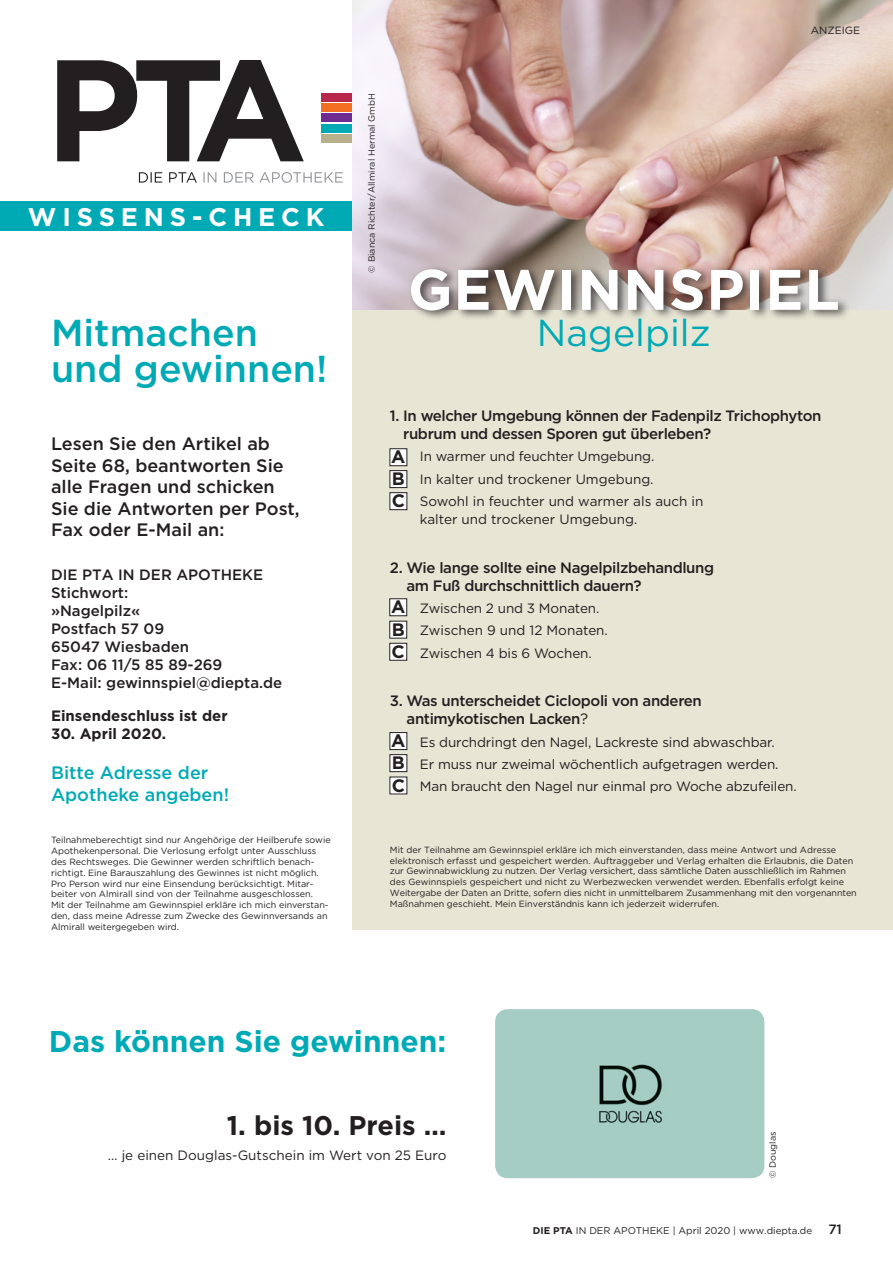
<style>
.page{position:relative;width:893px;height:1263px;background:#fff}
.page>*{position:absolute;margin:0;border:0;box-sizing:border-box;transform-origin:0 0}
.t1{font:700 57px "Gotham";letter-spacing:.015em;color:#fff}
.t2{font:500 37.5px/36px "Gotham";color:#00aab5}
.t3{font:37.5px "Gotham";color:#00aab5}
.t4{font:700 30px "Gotham";color:#00aab5}
.t5{font:700 27px "Gotham";color:#231f20}
.t6{font:700 25.5px "Gotham";letter-spacing:.23em;color:#fff}
.t7{font:500 18px/21.6px "Gotham";color:#231f20}
.t8{font:500 18px/21.6px "Gotham";color:#00aab5}
.t9{font:700 18px/21.9px "Gotham";color:#231f20;text-align:justify}
.t10{font:500 15px/18px "Gotham";letter-spacing:-.025em;color:#231f20}
.t11{font:500 15px/18px "Gotham";color:#231f20}
.t12{font:700 15px "Gotham";color:#231f20}
.t13{font:13.5px/22.2px "Gotham";letter-spacing:-.01em;color:#231f20}
.t14{font:10.5px "Gotham";color:#231f20}
.t15{font:9.75px "Gotham";color:#231f20}
.t16{font:9px/10.8px "Gotham";color:#231f20}
.s1{font-weight:400}
.s2{font-weight:700}
.s3{font-weight:500;font-size:13.5px}
</style>
<div class="page">
<div style="left:352px;top:298px;width:541px;height:632px;background:#e7e5d4"></div>
<div style="left:322px;top:93px;width:30px;height:9px;background:#b6274b"></div>
<div style="left:322px;top:103px;width:30px;height:9px;background:#f36e21"></div>
<div style="left:322px;top:114px;width:30px;height:8px;background:#6e2c91"></div>
<div style="left:322px;top:124px;width:30px;height:8px;background:#00aab5"></div>
<div style="left:322px;top:134px;width:30px;height:9px;background:#b7b08b"></div>
<svg style="left:203px;top:172px;width:140px;height:11px"></svg>
<svg style="left:139px;top:172px;width:58px;height:11px"></svg>
<svg style="left:57px;top:60px;width:247px;height:101px"></svg>
<div style="left:0;top:201px;width:352px;height:30px;background:#00aab5"></div>
<img style="left:352px;top:0;width:541px;height:310px">
<div style="left:407px;top:264px;width:443px;height:57px;background:#231f20;opacity:.75"></div>
<div style="left:390px;top:449px;width:17px;height:17px;background:#fff"></div>
<div style="left:390px;top:448px;width:17px;height:18px;border:1px solid #231f20"></div>
<div style="left:390px;top:471px;width:17px;height:17px;background:#fff"></div>
<div style="left:390px;top:470px;width:17px;height:18px;border:1px solid #231f20"></div>
<div style="left:390px;top:493px;width:17px;height:17px;background:#fff"></div>
<div style="left:390px;top:492px;width:17px;height:18px;border:1px solid #231f20"></div>
<div style="left:390px;top:643px;width:17px;height:17px;background:#fff"></div>
<div style="left:389px;top:643px;width:18px;height:17px;border:1px solid #231f20"></div>
<div style="left:390px;top:599px;width:17px;height:17px;background:#fff"></div>
<div style="left:389px;top:598px;width:18px;height:18px;border:1px solid #231f20"></div>
<div style="left:390px;top:621px;width:17px;height:17px;background:#fff"></div>
<div style="left:389px;top:621px;width:18px;height:17px;border:1px solid #231f20"></div>
<div style="left:390px;top:732px;width:17px;height:17px;background:#fff"></div>
<div style="left:390px;top:732px;width:17px;height:18px;border:1px solid #231f20"></div>
<div style="left:390px;top:755px;width:17px;height:17px;background:#fff"></div>
<div style="left:390px;top:754px;width:17px;height:18px;border:1px solid #231f20"></div>
<div style="left:390px;top:777px;width:17px;height:17px;background:#fff"></div>
<div style="left:495px;top:1009px;width:269px;height:169px;background:#a5cdc4"></div>
<h3 class="t6" style="left:28px;top:200px;width:298px">WISSENS-CHECK</h3>
<h2 class="t2" style="left:51px;top:314px;width:278px">Mitmachen und gewinnen!</h2>
<h3 class="t7" style="left:51px;top:433px;width:250px">Lesen Sie den Artikel ab<br>Seite 68, beantworten Sie alle Fragen und schicken<br>Sie die Antworten per Post,<br>Fax oder E-Mail an:</h3>
<h3 class="t11" style="left:51px;top:565px;width:233px">DIE PTA IN DER APOTHEKE<br>Stichwort:<br>»Nagelpilz«<br>Postfach 57 09<br>65047 Wiesbaden<br>Fax: 06 11/5 85 89-269<br>E-Mail: gewinnspiel@diepta.de</h3>
<h3 class="t12" style="left:51px;top:705px;width:178px">Einsendeschluss ist der</h3>
<h3 class="t12" style="left:51px;top:723px;width:117px">30. April 2020.</h3>
<h3 class="t8" style="left:51px;top:762px;width:180px">Bitte Adresse der<br>Apotheke angeben!</h3>
<p class="t16" style="left:51px;top:834px;width:281px">Teilnahmeberechtigt sind nur Angehörige der Heilberufe sowie Apothekenpersonal. Die Verlosung erfolgt unter Ausschluss des Rechtsweges. Die Gewinner werden schriftlich benach&shy;richtigt. Eine Barauszahlung des Gewinnes ist nicht möglich.<br>Pro Person wird nur eine Einsendung berücksichtigt. Mitar&shy;beiter von Almirall sind von der Teilnahme ausgeschlossen.<br>Mit der Teilnahme am Gewinnspiel erkläre ich mich einverstan&shy;den, dass meine Adresse zum Zwecke des Gewinnversands an Almirall weitergegeben wird.</p>
<p class="t14" style="left:811px;top:23px;width:51px">ANZEIGE</p>
<p class="t16" style="left:366px;top:273px;width:181px;rotate:-90deg">© Bianca Richter/Allmiral Hermal GmbH</p>
<h1 class="t1" style="left:408px;top:252px;width:433px">GEWINNSPIEL</h1>
<h2 class="t3" style="left:537px;top:309px;width:175px">Nagelpilz</h2>
<h3 class="t10" style="left:403px;top:407px;width:420px;text-indent:-13px">1. In welcher Umgebung können der Fadenpilz Trichophyton rubrum und dessen Sporen gut überleben?</h3>
<h3 class="t13" style="left:420px;top:445px;width:285px">In warmer und feuchter Umgebung.<br>In kalter und trockener Umgebung.<br>Sowohl in feuchter und warmer als auch in</h3>
<h3 class="t13" style="left:420px;top:508px;width:219px">kalter und trockener Umgebung.</h3>
<h3 class="t10" style="left:406px;top:558px;width:309px;text-indent:-17px">2. Wie lange sollte eine Nagelpilzbehandlung am Fuß durchschnittlich dauern?</h3>
<h3 class="t13" style="left:420px;top:597px;width:190px">Zwischen 2 und 3 Monaten.<br>Zwischen 9 und 12 Monaten.<br>Zwischen 4 bis 6 Wochen.</h3>
<h3 class="t10" style="left:407px;top:692px;width:297px;text-indent:-17px">3. Was unterscheidet Ciclopoli von anderen antimykotischen Lacken<span class="s1">?</span></h3>
<h3 class="t13" style="left:420px;top:730px;width:378px">Es durchdringt den Nagel, Lackreste sind abwaschbar.<br>Er muss nur zweimal wöchentlich aufgetragen werden.<br>Man braucht den Nagel nur einmal pro Woche abzufeilen.</h3>
<h3 class="t9" style="left:391px;top:446px;width:16px">A B C</h3>
<h3 class="t9" style="left:391px;top:596px;width:16px;line-height:22.4px">A<br>B</h3>
<h3 class="t9" style="left:392px;top:640px;width:15px">C</h3>
<h3 class="t9" style="left:391px;top:730px;width:16px">A B C</h3>
<p class="t16" style="left:390px;top:844px;width:468px">Mit der Teilnahme am Gewinnspiel erkläre ich mich einverstanden, dass meine Antwort und Adresse elektronisch erfasst und gespeichert werden. Auftraggeber und Verlag erhalten die Erlaubnis, die Daten zur Gewinnabwicklung zu nutzen. Der Verlag versichert, dass sämtliche Daten ausschließlich im Rahmen des Gewinnspiels gespeichert und nicht zu Werbezwecken verwendet werden. Ebenfalls erfolgt keine Weitergabe der Daten an Dritte, sofern dies nicht in unmittelbarem Zusammenhang mit den vorgenannten Maßnahmen geschieht. Mein Einverständnis kann ich jederzeit widerrufen.</p>
<h3 class="t4" style="left:49px;top:1021px;width:399px">Das können Sie gewinnen:</h3>
<h3 class="t5" style="left:227px;top:1108px;width:221px">1. bis 10. Preis …</h3>
<h3 class="t13" style="left:108px;top:1144px;width:340px">… je einen Douglas-Gutschein im Wert von 25 Euro</h3>
<p class="t16" style="left:767px;top:1178px;width:48px;rotate:-90deg">© Douglas</p>
<p class="t15" style="left:533px;top:1224px;width:310px"><span class="s2">DIE PTA</span> IN DER APOTHEKE | April 2020 | www.diepta.de <span class="s3">71</span></p>
</div>
